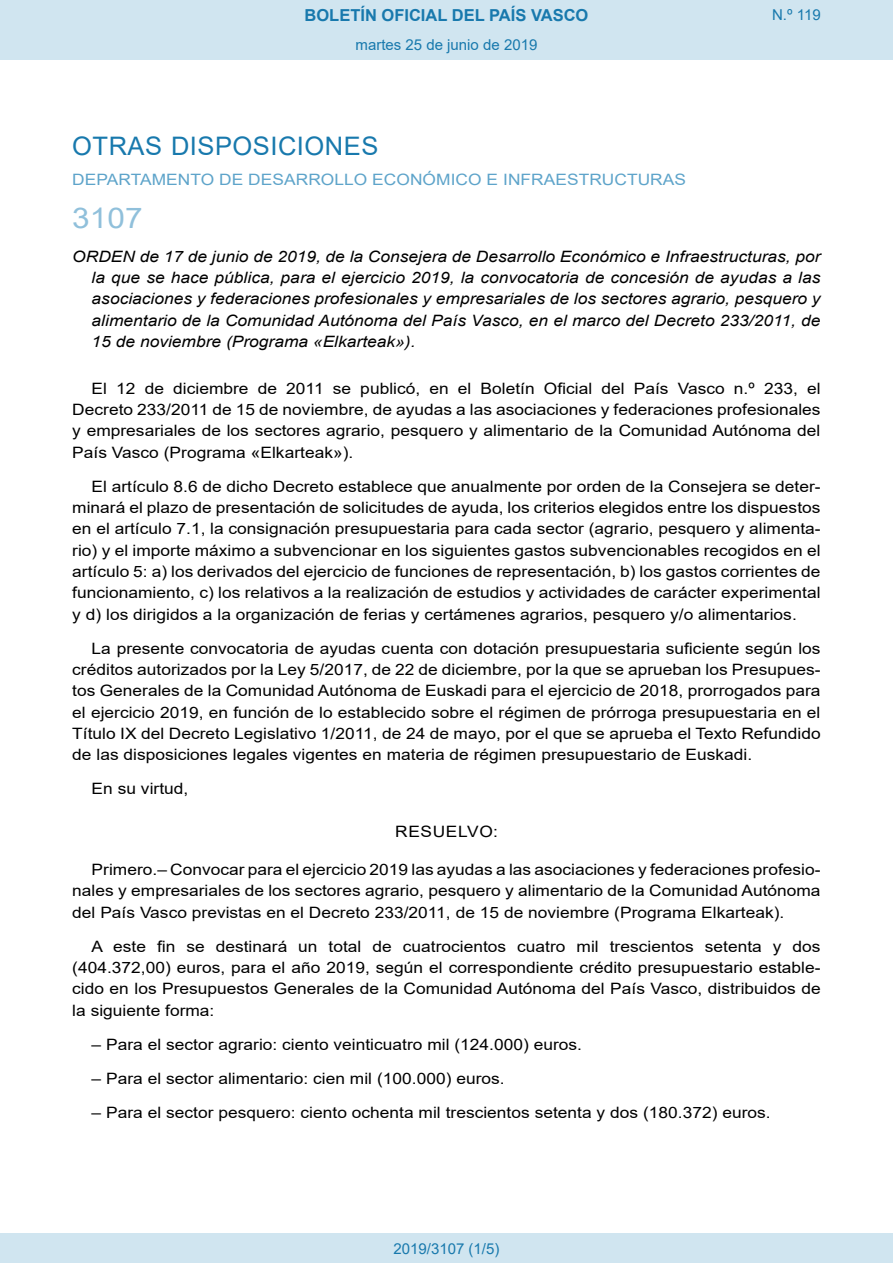
<style>
.page{position:relative;width:893px;height:1263px;background:#fff}
.page>*{position:absolute;margin:0;border:0;box-sizing:border-box;transform-origin:0 0}
.BOPVOrden{font:28.5px "Arial";color:#90c0db;scale:1.11 1}
.BOPVSeccion{font:25.5px "Arial";letter-spacing:.02em;color:#1879ad}
.t1{font:700 16.5px "Arial";color:#1879ad}
.BOPVDetalle{font:15.6px/21.3px "Arial";color:#000;text-align:justify;scale:1.11 1}
.BOPVTitulo{font:italic 15.6px/21.3px "Arial";color:#000;text-align:justify;scale:1.11 1}
.BOPVOrganismo{font:15.6px "Arial";letter-spacing:.005em;color:#5ea4ca;scale:1.11 1}
.BOPVClave{font:15.6px "Arial";letter-spacing:.035em;color:#000;scale:1.11 1}
.Paginacion_Centro{font:15px "Arial";color:#1879ad}
</style>
<div class="page">
<div style="left:0;top:0;width:893px;height:60px;background:#d0e5f0"></div>
<div style="left:0;top:1233px;width:893px;height:30px;background:#d0e5f0"></div>
<p class="t1" style="left:305px;top:3px;width:285px">BOLETÍN OFICIAL DEL PAÍS VASCO</p>
<p class="Paginacion_Centro" style="left:356px;top:35px;width:183px">martes 25 de junio de 2019</p>
<p class="Paginacion_Centro" style="left:772px;top:5px;width:50px">N.º 119</p>
<p class="BOPVSeccion" style="left:72px;top:128px;width:308px">OTRAS DISPOSICIONES</p>
<p class="BOPVOrganismo" style="left:72px;top:169px;width:554px">DEPARTAMENTO DE DESARROLLO ECONÓMICO E INFRAESTRUCTURAS</p>
<p class="BOPVOrden" style="left:72px;top:198px;width:65px">3107</p>
<p class="BOPVTitulo" style="left:92px;top:246px;width:658px;text-indent:-19px">ORDEN de 17 de junio de 2019, de la Consejera de Desarrollo Económico e Infraestructuras, por la que se hace pública, para el ejercicio 2019, la convocatoria de concesión de ayudas a las asociaciones y federaciones profesionales y empresariales de los sectores agrario, pesquero y alimentario de la Comunidad Autónoma del País Vasco, en el marco del Decreto 233/2011, de 15 de noviembre (Programa «Elkarteak»).</p>
<p class="BOPVDetalle" style="left:72px;top:378px;width:676px;text-indent:19px">El 12 de diciembre de 2011 se publicó, en el Boletín Oficial del País Vasco n.º 233, el Decreto 233/2011 de 15 de noviembre, de ayudas a las asociaciones y federaciones profesionales y empresariales de los sectores agrario, pesquero y alimentario de la Comunidad Autónoma del País Vasco (Programa «Elkarteak»).</p>
<p class="BOPVDetalle" style="left:72px;top:475px;width:676px;text-indent:19px">El artículo 8.6 de dicho Decreto establece que anualmente por orden de la Consejera se deter&shy;minará el plazo de presentación de solicitudes de ayuda, los criterios elegidos entre los dispuestos en el artículo 7.1, la consignación presupuestaria para cada sector (agrario, pesquero y alimenta&shy;rio) y el importe máximo a subvencionar en los siguientes gastos subvencionables recogidos en el artículo 5: a) los derivados del ejercicio de funciones de representación, b) los gastos corrientes de funcionamiento, c) los relativos a la realización de estudios y actividades de carácter experimental y d) los dirigidos a la organización de ferias y certámenes agrarios, pesquero y/o alimentarios.</p>
<p class="BOPVDetalle" style="left:72px;top:637px;width:676px;text-indent:19px">La presente convocatoria de ayudas cuenta con dotación presupuestaria suficiente según los créditos autorizados por la Ley 5/2017, de 22 de diciembre, por la que se aprueban los Presupues&shy;tos Generales de la Comunidad Autónoma de Euskadi para el ejercicio de 2018, prorrogados para el ejercicio 2019, en función de lo establecido sobre el régimen de prórroga presupuestaria en el Título IX del Decreto Legislativo 1/2011, de 24 de mayo, por el que se aprueba el Texto Refundido de las disposiciones legales vigentes en materia de régimen presupuestario de Euskadi.</p>
<p class="BOPVDetalle" style="left:92px;top:778px;width:89px">En su virtud,</p>
<p class="BOPVClave" style="left:395px;top:820px;width:94px">RESUELVO:</p>
<p class="BOPVDetalle" style="left:72px;top:859px;width:676px;text-indent:19px">Primero.– Convocar para el ejercicio 2019 las ayudas a las asociaciones y federaciones profesio&shy;nales y empresariales de los sectores agrario, pesquero y alimentario de la Comunidad Autónoma del País Vasco previstas en el Decreto 233/2011, de 15 de noviembre (Programa Elkarteak).</p>
<p class="BOPVDetalle" style="left:72px;top:935px;width:676px;text-indent:19px">A este fin se destinará un total de cuatrocientos cuatro mil trescientos setenta y dos (404.372,00) euros, para el año 2019, según el correspondiente crédito presupuestario estable&shy;cido en los Presupuestos Generales de la Comunidad Autónoma del País Vasco, distribuidos de la siguiente forma:</p>
<p class="BOPVDetalle" style="left:92px;top:1033px;width:443px">– Para el sector agrario: ciento veinticuatro mil (124.000) euros.</p>
<p class="BOPVDetalle" style="left:92px;top:1067px;width:374px">– Para el sector alimentario: cien mil (100.000) euros.</p>
<p class="BOPVDetalle" style="left:92px;top:1101px;width:613px">– Para el sector pesquero: ciento ochenta mil trescientos setenta y dos (180.372) euros.</p>
<p class="Paginacion_Centro" style="left:393px;top:1238px;width:107px">2019/3107 (1/5)</p>
</div>
